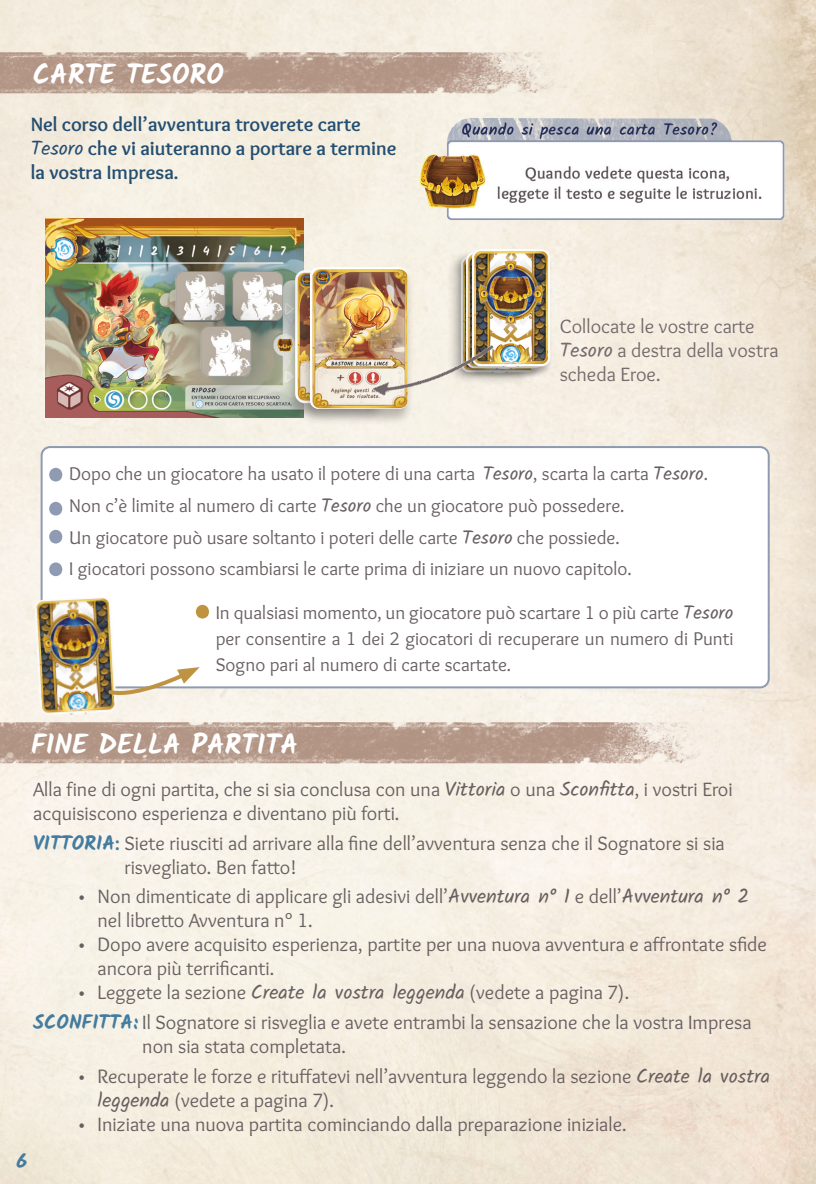
<style>
.page{position:relative;width:816px;height:1184px;background:#fff}
.page>*{position:absolute;margin:0;border:0;box-sizing:border-box;transform-origin:0 0}
.t1{font:60px "Overlock";color:#8f9bb2}
.t2{font:60px "Overlock";color:#bf9342}
.t3{font:700 28px "Kalam";color:#fff}
.t4{font:20px/24px "Overlock";color:#685f60}
.t5{font:700 20px/24px "Overlock";color:#244e71}
.t6{font:20px/24px "Overlock";color:#756a6c}
.t7{font:700 20px "Kalam";color:#437c9f}
.t8{font:19px/26px "Overlock";color:#685f60;text-align:justify}
.s1{font-family:"Kalam";font-weight:400}
.s2{font-family:"Kalam"}
.s3{font-family:"Kalam";font-weight:700;color:#437c9f}
.s4{font-weight:700;color:#437c9f}
</style>
<div class="page">
<img style="left:0;top:0;width:815px;height:1184px">
<img style="left:401px;top:94px;width:396px;height:156px">
<img style="left:46px;top:219px;width:257px;height:199px">
<div style="left:446px;top:250px;width:87px;height:136px;background:#1d1d1b;opacity:.3"></div>
<div style="left:456px;top:252px;width:87px;height:128px;background:#1d1d1b;opacity:.3"></div>
<div style="left:464px;top:251px;width:88px;height:128px;background:#1d1d1b;opacity:.3"></div>
<img style="left:471px;top:249px;width:79px;height:117px">
<div style="left:283px;top:271px;width:106px;height:149px;background:#1d1d1b;opacity:.3"></div>
<div style="left:42px;top:447px;width:726px;height:240px;background:#fff;border-radius:9px"></div>
<div style="left:41px;top:446px;width:728px;height:242px;border:2px solid #8e9ab1;border-radius:9px"></div>
<img style="left:34px;top:596px;width:84px;height:120px">
<svg style="left:106px;top:667px;width:94px;height:31px"></svg>
<img style="left:0;top:52px;width:585px;height:42px">
<div style="left:299px;top:267px;width:115px;height:159px;background:#1d1d1b;opacity:.3"></div>
<img style="left:310px;top:267px;width:98px;height:142px">
<img style="left:321px;top:304px;width:193px;height:145px">
<img style="left:777px;top:147px;width:38px;height:214px">
<img style="left:0;top:722px;width:731px;height:42px">
<div style="left:141px;top:237px;width:117px;height:117px;background:#1d1d1b;opacity:.4"></div>
<img style="left:172px;top:270px;width:27px;height:22px">
<div style="left:199px;top:237px;width:116px;height:117px;background:#1d1d1b;opacity:.4"></div>
<img style="left:230px;top:271px;width:55px;height:21px">
<div style="left:166px;top:292px;width:119px;height:118px;background:#1d1d1b;opacity:.4"></div>
<img style="left:197px;top:325px;width:57px;height:56px">
<p class="t3" style="left:33px;top:58px;width:192px">CARTE TESORO</p>
<p class="t5" style="left:31px;top:113px;width:367px">Nel corso dell’avventura troverete carte<br><span class="s1">Tesoro</span> che vi aiuteranno a portare a termine la vostra Impresa.</p>
<p class="t6" style="left:559px;top:315px;width:220px">Collocate le vostre carte<br><span class="s2">Tesoro</span> a destra della vostra scheda Eroe.</p>
<p class="t1" style="left:48px;top:437px;width:18px">•</p>
<p class="t1" style="left:48px;top:471px;width:18px">•</p>
<p class="t1" style="left:48px;top:499px;width:18px">•</p>
<p class="t1" style="left:48px;top:531px;width:18px">•</p>
<p class="t8" style="left:69px;top:461px;width:640px">Dopo che un giocatore ha usato il potere di una carta <span class="s2">Tesoro</span>, scarta la carta <span class="s2">Tesoro</span>.</p>
<p class="t8" style="left:69px;top:493px;width:557px">Non c’è limite al numero di carte <span class="s2">Tesoro</span> che un giocatore può possedere.</p>
<p class="t8" style="left:69px;top:525px;width:552px">Un giocatore può usare soltanto i poteri delle carte <span class="s2">Tesoro</span> che possiede.</p>
<p class="t8" style="left:69px;top:556px;width:564px">I giocatori possono scambiarsi le carte prima di iniziare un nuovo capitolo.</p>
<p class="t8" style="left:216px;top:599px;width:519px">In qualsiasi momento, un giocatore può scartare 1 o più carte <span class="s2">Tesoro </span>per consentire a 1 dei 2 giocatori di recuperare un numero di Punti Sogno pari al numero di carte scartate.</p>
<p class="t2" style="left:194px;top:574px;width:18px">•</p>
<p class="t3" style="left:31px;top:728px;width:269px">FINE DELLA PARTITA</p>
<p class="t4" style="left:33px;top:778px;width:700px">Alla fine di ogni partita, che si sia conclusa con una <span class="s2">Vittoria</span> o una <span class="s2">Sconfitta</span>, i vostri Eroi acquisiscono esperienza e diventano più forti.</p>
<p class="t4" style="left:124px;top:831px;width:602px;text-indent:-91px"><span class="s3">VITTORIA</span><span class="s4">:</span> Siete riusciti ad arrivare alla fine dell’avventura senza che il Sognatore si sia risvegliato. Ben fatto!</p>
<p class="t4" style="left:98px;top:885px;width:652px;text-indent:-18px">• Non dimenticate di applicare gli adesivi dell’<span class="s2">Avventura n° 1</span> e dell’<span class="s2">Avventura n° 2 </span>nel libretto Avventura n° 1.</p>
<p class="t4" style="left:98px;top:933px;width:670px;text-indent:-18px">• Dopo avere acquisito esperienza, partite per una nuova avventura e affrontate sfide ancora più terrificanti.</p>
<p class="t4" style="left:79px;top:981px;width:551px">• Leggete la sezione <span class="s2">Create la vostra leggenda</span> (vedete a pagina 7).</p>
<p class="t4" style="left:142px;top:1011px;width:610px;text-indent:-109px"><span class="s3">SCONFITTA:</span> Il Sognatore si risveglia e avete entrambi la sensazione che la vostra Impresa non sia stata completata.</p>
<p class="t4" style="left:98px;top:1064px;width:673px;text-indent:-18px">• Recuperate le forze e rituffatevi nell’avventura leggendo la sezione <span class="s2">Create la vostra leggenda</span> (vedete a pagina 7).</p>
<p class="t4" style="left:79px;top:1112px;width:549px">• Iniziate una nuova partita cominciando dalla preparazione iniziale.</p>
<p class="t7" style="left:16px;top:1149px;width:12px">6</p>
</div>
